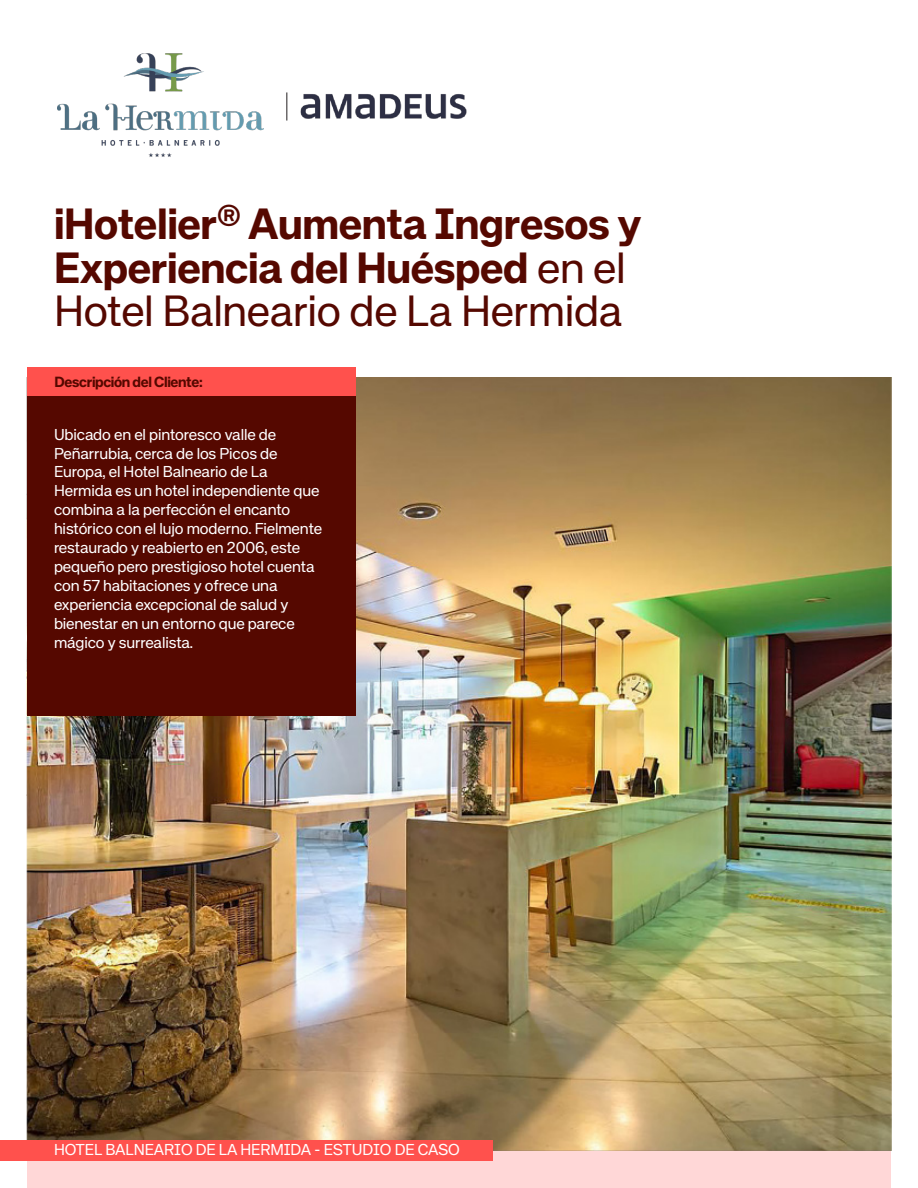
<style>
.page{position:relative;width:918px;height:1188px;background:#fff}
.page>*{position:absolute;margin:0;border:0;box-sizing:border-box;transform-origin:0 0}
.t1{font:700 43.65px/43.7px "Amadeus Neue";letter-spacing:-.01em;color:#550800}
.t2{font:15.75px/18.9px "Amadeus Neue";letter-spacing:-.01em;color:#fff}
.t3{font:700 14.7px "Amadeus Neue";letter-spacing:-.025em;color:#550800}
.s1{font-weight:400}
</style>
<div class="page">
<div style="left:28px;top:1151px;width:863px;height:37px;background:#ffd7d7"></div>
<img style="left:27px;top:378px;width:864px;height:773px">
<div style="left:0;top:1141px;width:492px;height:20px;background:#ff514d"></div>
<div style="left:27px;top:367px;width:329px;height:349px;background:#550800"></div>
<div style="left:27px;top:367px;width:329px;height:28px;background:#ff514d"></div>
<img style="left:287px;top:92px;width:180px;height:29px">
<svg style="left:286px;top:92px;width:1px;height:29px"></svg>
<img style="left:57px;top:54px;width:207px;height:103px">
<h1 class="t1" style="left:54px;top:202px;width:589px">iHotelier<sup>®</sup> Aumenta Ingresos y<br>Experiencia del Huésped <span class="s1">en el<br>Hotel Balneario de La Hermida</span></h1>
<p class="t3" style="left:55px;top:373px;width:150px">Descripción del Cliente:</p>
<p class="t2" style="left:54px;top:425px;width:270px">Ubicado en el pintoresco valle de Peñarrubia, cerca de los Picos de Europa, el Hotel Balneario de La Hermida es un hotel independiente que combina a la perfección el encanto histórico con el lujo moderno. Fielmente restaurado y reabierto en 2006, este pequeño pero prestigioso hotel cuenta con 57 habitaciones y ofrece una experiencia excepcional de salud y bienestar en un entorno que parece mágico y surrealista.</p>
<p class="t2" style="left:54px;top:1140px;width:407px">HOTEL BALNEARIO DE LA HERMIDA - ESTUDIO DE CASO</p>
</div>
